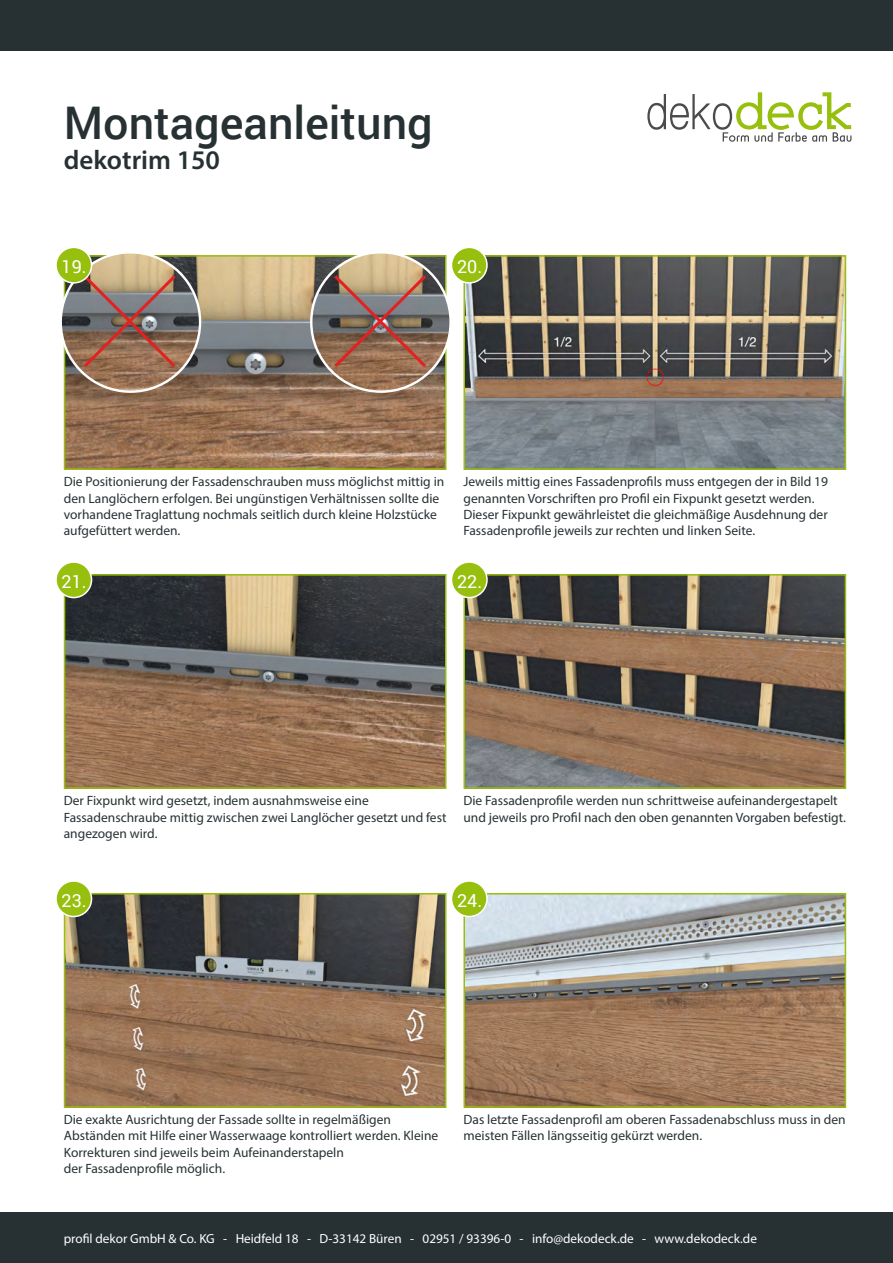
<style>
.page{position:relative;width:893px;height:1263px;background:#fff}
.page>*{position:absolute;margin:0;border:0;box-sizing:border-box;transform-origin:0 0}
.t1{font:500 45px "Roboto";color:#273133}
.t2{font:600 27px "Myriad Pro";color:#273133}
.t3{font:18px "Roboto";color:#fff}
.t4{font:13.5px/16.2px "Myriad Pro";color:#273133}
.t5{font:13.2px "Myriad Pro";color:#fff}
</style>
<div class="page">
<svg style="left:647px;top:92px;width:204px;height:50px"></svg>
<div style="left:0;top:0;width:893px;height:51px;background:#273133"></div>
<div style="left:0;top:1212px;width:893px;height:51px;background:#273133"></div>
<img style="left:67px;top:258px;width:376px;height:209px">
<div style="left:64px;top:255px;width:382px;height:215px;border:2px solid #97bf0d"></div>
<img style="left:466px;top:258px;width:377px;height:209px">
<div style="left:463px;top:255px;width:383px;height:215px;border:2px solid #97bf0d"></div>
<img style="left:67px;top:577px;width:376px;height:209px">
<div style="left:64px;top:574px;width:382px;height:215px;border:2px solid #97bf0d"></div>
<img style="left:466px;top:577px;width:377px;height:209px">
<div style="left:463px;top:574px;width:383px;height:215px;border:2px solid #97bf0d"></div>
<img style="left:67px;top:896px;width:376px;height:209px">
<div style="left:64px;top:893px;width:382px;height:215px;border:2px solid #97bf0d"></div>
<img style="left:466px;top:896px;width:377px;height:209px">
<div style="left:463px;top:893px;width:383px;height:215px;border:2px solid #97bf0d"></div>
<div style="left:56px;top:562px;width:36px;height:36px;background:#97bf0d;border-radius:50%"></div>
<div style="left:55px;top:561px;width:37px;height:37px;border:2px solid #fff;border-radius:50%"></div>
<div style="left:451px;top:562px;width:36px;height:36px;background:#97bf0d;border-radius:50%"></div>
<div style="left:451px;top:561px;width:37px;height:37px;border:2px solid #fff;border-radius:50%"></div>
<div style="left:56px;top:881px;width:36px;height:35px;background:#97bf0d;border-radius:50%"></div>
<div style="left:55px;top:880px;width:37px;height:37px;border:2px solid #fff;border-radius:50%"></div>
<div style="left:451px;top:881px;width:36px;height:35px;background:#97bf0d;border-radius:50%"></div>
<div style="left:451px;top:880px;width:37px;height:37px;border:2px solid #fff;border-radius:50%"></div>
<img style="left:311px;top:252px;width:140px;height:140px;border-radius:70px">
<svg style="left:331px;top:272px;width:98px;height:98px;background:#927362"></svg>
<img style="left:61px;top:252px;width:139px;height:140px;border-radius:70px">
<svg style="left:80px;top:272px;width:99px;height:98px;background:#927465"></svg>
<div style="left:451px;top:247px;width:36px;height:36px;background:#97bf0d;border-radius:50%"></div>
<div style="left:451px;top:247px;width:37px;height:37px;border:2px solid #fff;border-radius:50%"></div>
<div style="left:56px;top:247px;width:36px;height:36px;background:#97bf0d;border-radius:50%"></div>
<div style="left:55px;top:247px;width:37px;height:37px;border:2px solid #fff;border-radius:50%"></div>
<h1 class="t1" style="left:64px;top:91px;width:370px">Montageanleitung</h1>
<h2 class="t2" style="left:64px;top:143px;width:158px">dekotrim 150</h2>
<p class="t3" style="left:62px;top:254px;width:27px">19.</p>
<p class="t3" style="left:457px;top:254px;width:27px">20.</p>
<p class="t4" style="left:64px;top:474px;width:382px">Die Positionierung der Fassadenschrauben muss möglichst mittig in den Langlöchern erfolgen. Bei ungünstigen Verhältnissen sollte die vorhandene Traglattung nochmals seitlich durch kleine Holzstücke aufgefüttert werden.</p>
<p class="t4" style="left:463px;top:474px;width:366px">Jeweils mittig eines Fassadenprofils muss entgegen der in Bild 19 genannten Vorschriften pro Profil ein Fixpunkt gesetzt werden.<br>Dieser Fixpunkt gewährleistet die gleichmäßige Ausdehnung der Fassadenprofile jeweils zur rechten und linken Seite.</p>
<p class="t3" style="left:62px;top:569px;width:27px">21.</p>
<p class="t3" style="left:457px;top:569px;width:27px">22.</p>
<p class="t4" style="left:64px;top:792px;width:384px">Der Fixpunkt wird gesetzt, indem ausnahmsweise eine<br>Fassadenschraube mittig zwischen zwei Langlöcher gesetzt und fest angezogen wird.</p>
<p class="t4" style="left:463px;top:792px;width:384px">Die Fassadenprofile werden nun schrittweise aufeinandergestapelt und jeweils pro Profil nach den oben genannten Vorgaben befestigt.</p>
<p class="t3" style="left:62px;top:887px;width:27px">23.</p>
<p class="t3" style="left:457px;top:887px;width:27px">24.</p>
<p class="t4" style="left:64px;top:1111px;width:376px">Die exakte Ausrichtung der Fassade sollte in regelmäßigen<br>Abständen mit Hilfe einer Wasserwaage kontrolliert werden. Kleine<br>Korrekturen sind jeweils beim Aufeinanderstapeln</p>
<p class="t4" style="left:64px;top:1160px;width:163px">der Fassadenprofile möglich.</p>
<p class="t4" style="left:463px;top:1111px;width:384px">Das letzte Fassadenprofil am oberen Fassadenabschluss muss in den meisten Fällen längsseitig gekürzt werden.</p>
<p class="t5" style="left:64px;top:1230px;width:695px">profil dekor GmbH &amp; Co. KG - Heidfeld 18 - D-33142 Büren - 02951 / 93396-0 - info@dekodeck.de - www.dekodeck.de</p>
</div>
